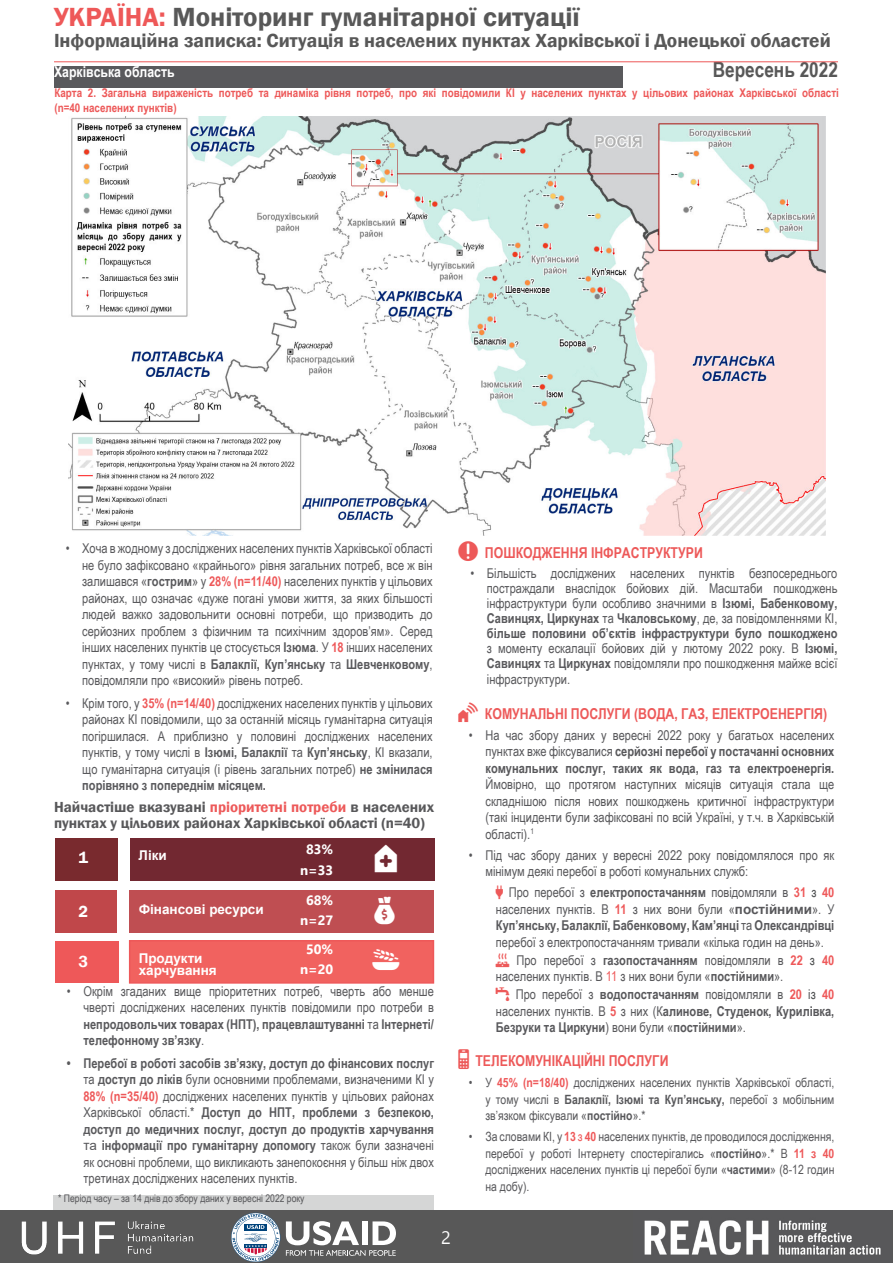
<style>
.page{position:relative;width:893px;height:1263px;background:#fff}
.page>*{position:absolute;margin:0;border:0;box-sizing:border-box;transform-origin:0 0}
.t1{font:600 27px "Franklin Gothic";color:#585858}
.t2{font:700 21px "Arial Narrow";color:#585858}
.t3{font:600 19.5px "Franklin Gothic";color:#585858}
.t4{font:18px "Leelawadee";color:#fff}
.t5{font:600 16.5px "Franklin Gothic";color:#fff}
.t6{font:600 15px/16.5px "Franklin Gothic";color:#58585a}
.t7{font:700 15px "Arial Narrow";color:#ed5959}
.t8{font:700 15px "Arial Narrow";color:#fff}
.t9{font:13.5px/16.5px "Arial Narrow";color:#59595c;text-align:justify}
.t10{font:13.5px/16.5px "Arial Narrow";color:#58585b;text-align:justify}
.t11{font:700 13.5px/16.5px "Arial Narrow";color:#58585b;text-align:justify}
.t12{font:700 13.5px/12px "Arial";color:#fff}
.t13{font:700 13.5px/20.5px "Leelawadee";color:#fff;text-align:center}
.t14{font:12.75px/16.5px "Arial Narrow";color:#58585b;text-align:justify}
.t15{font:700 12px/14.4px "Arial Narrow";color:#ed5959}
.t16{font:10.5px "Arial Narrow";color:#58585b}
.s1{color:#ee5858}
.s2{font-weight:700}
.s3{font-weight:700;color:#ee5859}
.s4{color:#ed5959}
.s5{font-family:"Arial"}
.s6{font-weight:400}
.s7{color:#4e5051}
.s8{font-family:"Arial";font-weight:700}
.s9{color:#ee5859}
.s10{font-weight:400;color:#4e5051}
</style>
<div class="page">
<div style="left:0;top:1210px;width:893px;height:53px;background:#585858"></div>
<img style="left:644px;top:1220px;width:237px;height:35px">
<hr style="left:54px;top:61px;width:784px;height:1px;background:#ed5959">
<svg style="left:286px;top:1221px;width:110px;height:35px"></svg>
<svg style="left:231px;top:1213px;width:49px;height:49px"></svg>
<img style="left:21px;top:1221px;width:173px;height:34px">
<div style="left:54px;top:1195px;width:380px;height:14px;background:#d5d6d6"></div>
<div style="left:54px;top:66px;width:568px;height:21px;background:#59595c"></div>
<div style="left:130px;top:838px;width:304px;height:43px;background:#722831"></div>
<div style="left:55px;top:838px;width:62px;height:43px;background:#792a2e"></div>
<div style="left:129px;top:940px;width:305px;height:44px;background:#f1625f;border:2px solid #ee5859"></div>
<div style="left:55px;top:941px;width:64px;height:42px;background:#ee5859"></div>
<div style="left:129px;top:890px;width:305px;height:42px;background:#bf4e52"></div>
<div style="left:55px;top:890px;width:62px;height:42px;background:#c0474a"></div>
<img style="left:69px;top:116px;width:757px;height:419px">
<h1 class="t1" style="left:54px;top:0;width:527px"><span class="s1">УКРАЇНА:</span> Моніторинг гуманітарної ситуації</h1>
<h3 class="t3" style="left:54px;top:28px;width:778px">Інформаційна записка: Ситуація в населених пунктах Харківської і Донецької областей</h3>
<h2 class="t2" style="left:713px;top:54px;width:127px">Вересень 2022</h2>
<p class="t8" style="left:54px;top:60px;width:122px">Харківська область</p>
<p class="t15" style="left:54px;top:85px;width:786px">Карта 2. Загальна вираженість потреб та динаміка рівня потреб, про які повідомили КІ у населених пунктах у цільових районах Харківської області (n=40 населених пунктів)</p>
<p class="t9" style="left:82px;top:540px;width:352px;text-indent:-16px">• Хоча в жодному з досліджених населених пунктів Харківської області не було зафіксовано «крайнього» рівня загальних потреб, все ж він залишався «<span class="s2">гострим</span>» у <span class="s3">28% (n=11/40)</span> населених пунктів у цільових районах, що означає «дуже погані умови життя, за яких більшості людей важко задовольнити основні потреби, що призводить до серйозних проблем з фізичним та психічним здоров’ям». Серед інших населених пунктів це стосується <span class="s2">Ізюма</span>. У <span class="s3">18</span> інших населених пунктах, у тому числі в <span class="s2">Балаклії, Куп’янську</span> та <span class="s2">Шевченковому</span>, повідомляли про «високий» рівень потреб.</p>
<p class="t9" style="left:82px;top:694px;width:352px;text-indent:-16px">• Крім того, у <span class="s3">35% (n=14/40)</span> досліджених населених пунктів у цільових районах КІ повідомили, що за останній місяць гуманітарна ситуація погіршилася. А приблизно у половині досліджених населених пунктів, у тому числі в <span class="s2">Ізюмі, Балаклії</span> та <span class="s2">Куп’янську</span>, КІ вказали, що гуманітарна ситуація (і рівень загальних потреб) <span class="s2">не змінилася порівняно з попереднім місяцем.</span></p>
<p class="t6" style="left:54px;top:799px;width:382px">Найчастіше вказувані <span class="s4">пріоритетні потреби</span> в населених пунктах у цільових районах Харківської області (n=40)</p>
<p class="t5" style="left:78px;top:848px;width:11px">1</p>
<p class="t12" style="left:139px;top:849px;width:30px">Ліки</p>
<p class="t13" style="left:300px;top:839px;width:35px">83% n=33</p>
<p class="t13" style="left:300px;top:890px;width:35px">68% n=27</p>
<p class="t13" style="left:300px;top:939px;width:35px">50% n=20</p>
<p class="t5" style="left:78px;top:902px;width:11px">2</p>
<p class="t12" style="left:139px;top:903px;width:127px">Фінансові ресурси</p>
<p class="t5" style="left:78px;top:951px;width:11px">3</p>
<p class="t12" style="left:139px;top:952px;width:80px">Продукти харчування</p>
<p class="t9" style="left:83px;top:982px;width:352px;text-indent:-16px">• Окрім згаданих вище пріоритетних потреб, чверть або менше чверті досліджених населених пунктів повідомили про потреби в <span class="s2">непродовольчих товарах (НПТ), працевлаштуванні</span> та <span class="s2">Інтернеті/ телефонному зв’язку</span>.</p>
<p class="t9" style="left:83px;top:1054px;width:352px;text-indent:-16px"><span class="s2">• Перебої в роботі засобів зв’язку, доступ до фінансових послуг </span>та <span class="s2">доступ до ліків</span> були основними проблемами, визначеними КІ у <span class="s3">88% (n=35/40)</span> досліджених населених пунктів у цільових районах Харківської області.* <span class="s2">Доступ до НПТ, проблеми з безпекою, доступ до медичних послуг, доступ до продуктів харчування </span><span class="s5">та</span> <span class="s2">інформації про гуманітарну допомогу</span> також були зазначені як основні проблеми, що викликають занепокоєння у більш ніж двох третинах досліджених населених пунктів.</p>
<p class="t16" style="left:58px;top:1191px;width:248px">* Період часу – за 14 днів до збору даних у вересні 2022 року</p>
<h3 class="t4" style="left:441px;top:1227px;width:11px">2</h3>
<p class="t7" style="left:485px;top:541px;width:219px">ПОШКОДЖЕННЯ ІНФРАСТРУКТУРИ</p>
<p class="t9" style="left:487px;top:565px;width:352px;line-height:15px;text-indent:-16px">• Більшість досліджених населених пунктів безпосереднього постраждали внаслідок бойових дій. Масштаби пошкоджень інфраструктури були особливо значними в <span class="s2">Ізюмі, Бабенковому, Савинцях, Циркунах</span> та <span class="s2">Чкаловському</span>, де, за повідомленнями КІ, <span class="s2">більше половини об’єктів інфраструктури було пошкоджено </span>з моменту ескалації бойових дій у лютому 2022 року. В <span class="s2">Ізюмі, Савинцях</span> та <span class="s2">Циркунах</span> повідомляли про пошкодження майже всієї</p>
<p class="t9" style="left:487px;top:670px;width:85px">інфраструктури.</p>
<p class="t7" style="left:485px;top:702px;width:344px">КОМУНАЛЬНІ ПОСЛУГИ (ВОДА, ГАЗ, ЕЛЕКТРОЕНЕРГІЯ)</p>
<p class="t11" style="left:485px;top:726px;width:350px;text-indent:-16px"><span class="s6">• На час збору даних у вересні 2022 року у багатьох населених пунктах вже фіксувалися</span> серйозні перебої у постачанні основних комунальних послуг, таких як вода, газ та електроенергія.</p>
<p class="t10" style="left:485px;top:776px;width:350px">Ймовірно, що протягом наступних місяців ситуація стала ще складнішою після нових пошкоджень критичної інфраструктури (такі інциденти були зафіксовані по всій Україні, у т.ч. в Харківській області).<sup>1</sup></p>
<p class="t10" style="left:485px;top:846px;width:350px;text-indent:-16px">• Під час збору даних у вересні 2022 року повідомлялося про як мінімум деякі перебої в роботі комунальних служб:</p>
<p class="t10" style="left:496px;top:884px;width:340px;text-indent:13px">Про перебої з <span class="s2">електропостачанням</span> повідомляли в <span class="s3">31</span> <span class="s7">з</span> <span class="s3">40 </span>населених пунктів. В <span class="s3">11</span> з них вони були «<span class="s8">постійними</span>». У <span class="s2">Куп’янську, Балаклії, Бабенковому, Кам’янці</span> та <span class="s2">Олександрівці </span>перебої з електропостачанням тривали «кілька годин на день».</p>
<p class="t10" style="left:496px;top:951px;width:340px;text-indent:21px">Про перебої з <span class="s2">газопостачанням</span> повідомляли в <span class="s3">22</span> <span class="s7">з</span> <span class="s3">40 </span>населених пунктів. В <span class="s9">11</span> з них вони були «<span class="s2">постійними</span>».</p>
<p class="t11" style="left:496px;top:985px;width:340px;text-indent:20px"><span class="s6">Про перебої з</span> водопостачанням <span class="s6">повідомляли в</span> <span class="s9">20</span> <span class="s10">із</span> <span class="s9">40 </span><span class="s6">населених пунктів. В</span> <span class="s9">5</span> <span class="s6">з них (К</span>алинове, Студенок, Курилівка, Безруки та Циркуни<span class="s6">) вони були «</span>постійними<span class="s6">».</span></p>
<p class="t7" style="left:475px;top:1050px;width:195px">ТЕЛЕКОМУНІКАЦІЙНІ ПОСЛУГИ</p>
<p class="t14" style="left:485px;top:1074px;width:350px;text-indent:-16px">• У <span class="s3">45% (n=18/40)</span> досліджених населених пунктів Харківської області, у тому числі в <span class="s2">Балаклії, Ізюмі та Куп’янську,</span> перебої з мобільним зв’язком фіксували «<span class="s2">постійно</span>».*</p>
<p class="t14" style="left:485px;top:1128px;width:350px;text-indent:-16px">• За словами КІ, у <span class="s3">13</span> <span class="s9">з</span> <span class="s3">40</span> населених пунктів, де проводилося дослідження, перебої у роботі Інтернету спостерігались «<span class="s2">постійно</span>».* В <span class="s3">11 з 40 </span>досліджених населених пунктів ці перебої були «<span class="s2">частими</span>» (8-12 годин на добу).</p>
</div>
